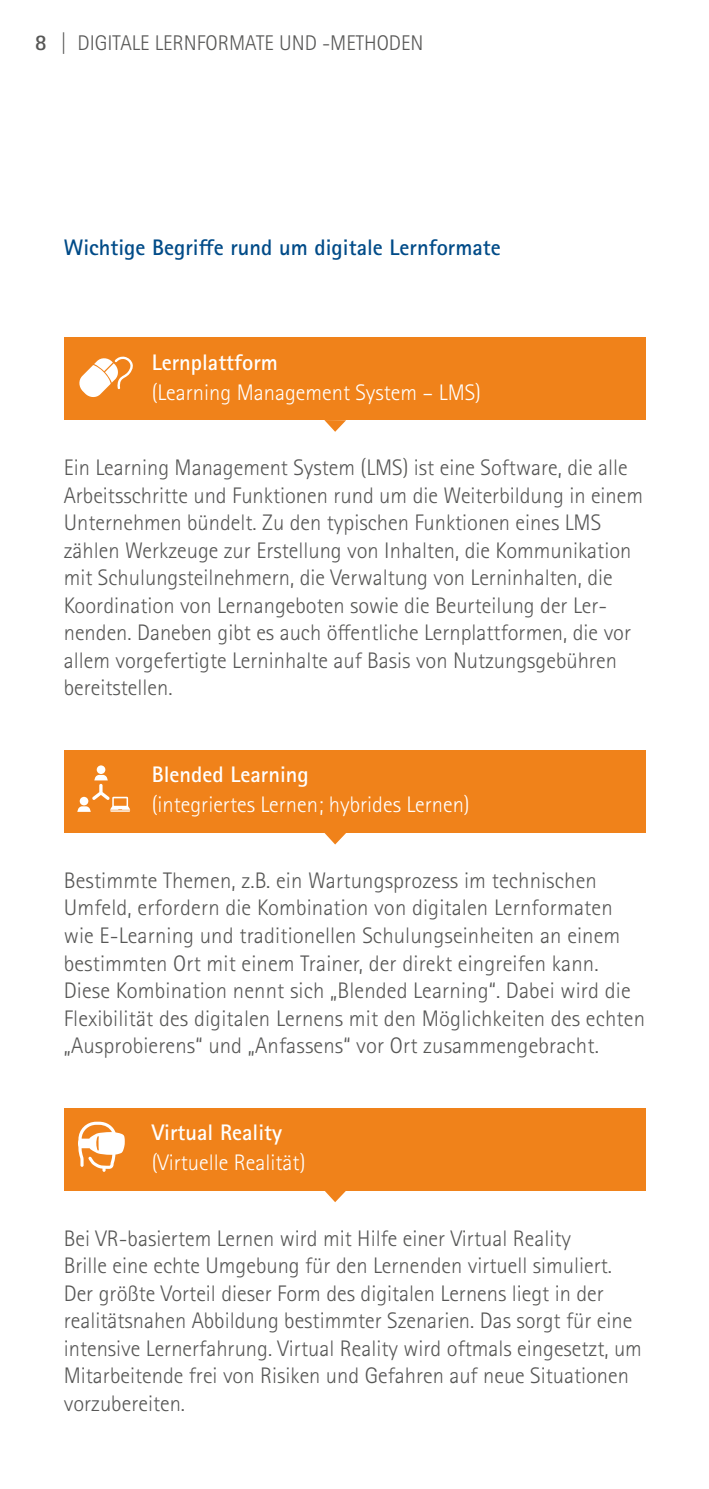
<style>
.page{position:relative;width:709px;height:1489px;background:#fff}
.page>*{position:absolute;margin:0;border:0;box-sizing:border-box;transform-origin:0 0}
.t1{font:300 22.5px/27.5px "Rotis Sans Serif Std";color:#575756}
.t2{font:300 22.5px "Rotis Sans Serif Std";color:#fff}
.t3{font:700 22.5px "Rotis Sans Serif Std";color:#fff}
.t4{font:700 22.5px "Rotis Sans Serif Std";color:#004b88}
.t5{font:300 21.25px "Rotis Sans Serif Std";color:#575756}
.s1{font-weight:700;font-size:22.5px}
</style>
<div class="page">
<svg style="left:324px;top:420px;width:22px;height:12px"></svg>
<div style="left:64px;top:338px;width:581px;height:82px;background:#f0821a"></div>
<svg style="left:324px;top:832px;width:22px;height:12px"></svg>
<div style="left:64px;top:750px;width:581px;height:82px;background:#f0821a"></div>
<svg style="left:324px;top:1190px;width:22px;height:12px"></svg>
<div style="left:64px;top:1108px;width:581px;height:82px;background:#f0821a"></div>
<svg style="left:78px;top:1121px;width:47px;height:50px"></svg>
<svg style="left:79px;top:356px;width:54px;height:41px"></svg>
<div style="left:97px;top:765px;width:8px;height:9px;background:#fff;border-radius:50%"></div>
<svg style="left:77px;top:774px;width:53px;height:37px"></svg>
<p class="t5" style="left:35px;top:31px;width:390px"><span class="s1">8</span> | Digitale Lernformate und -methoden</p>
<p class="t4" style="left:64px;top:233px;width:438px">Wichtige Begriffe rund um digitale Lernformate</p>
<p class="t3" style="left:152px;top:347px;width:128px">Lernplattform</p>
<p class="t2" style="left:152px;top:379px;width:331px">(Learning Management System – LMS)</p>
<p class="t1" style="left:64px;top:454px;width:581px">Ein Learning Management System (LMS) ist eine Software, die alle Arbeitsschritte und Funktionen rund um die Weiterbildung in einem U nternehmen bündelt. Zu den typischen Funktionen eines LMS zählen Werkzeuge zur Erstellung von I nhalten, die Kommunikation mit Schulungsteilnehmern, die Verwaltung von Lerninhalten, die Koordination von Lernangeboten sowie die Beurteilung der Ler&shy;nenden. Daneben gibt es auch öffentliche Lernplattformen, die vor allem vorgefertigte Lerninhalte auf Basis von N utzungsgebühren bereitstellen.</p>
<p class="t3" style="left:152px;top:760px;width:159px">Blended Learning</p>
<p class="t2" style="left:152px;top:791px;width:319px">(integriertes Lernen; hybrides Lernen)</p>
<p class="t1" style="left:64px;top:867px;width:582px">Bestimmte Themen, z.B. ein Wartungsprozess im technischen<br>U mfeld, erfordern die Kombination von digitalen Lernformaten wie E-Learning und traditionellen Schulungseinheiten an einem bestimmten Ort mit einem Trainer, der direkt eingreifen kann.<br>Diese Kombination nennt sich „Blended Learning“. Dabei wird die Flexibilität des digitalen Lernens mit den Möglichkeiten des echten „Ausprobierens“ und „Anfassens“ vor Ort zusammengebracht.</p>
<p class="t3" style="left:152px;top:1117px;width:132px">Virtual Reality</p>
<p class="t2" style="left:152px;top:1149px;width:155px">(Virtuelle Realität)</p>
<p class="t1" style="left:64px;top:1224px;width:579px">Bei VR-basiertem Lernen wird mit Hilfe einer Virtual Reality<br>Brille eine echte U mgebung für den Lernenden virtuell simuliert.<br>Der größte Vorteil dieser Form des digitalen Lernens liegt in der realitätsnahen Abbildung bestimmter Szenarien. Das sorgt für eine intensive Lernerfahrung. Virtual Reality wird oftmals eingesetzt, um M itarbeitende frei von Risiken und Gefahren auf neue Situationen vorzubereiten.</p>
</div>
